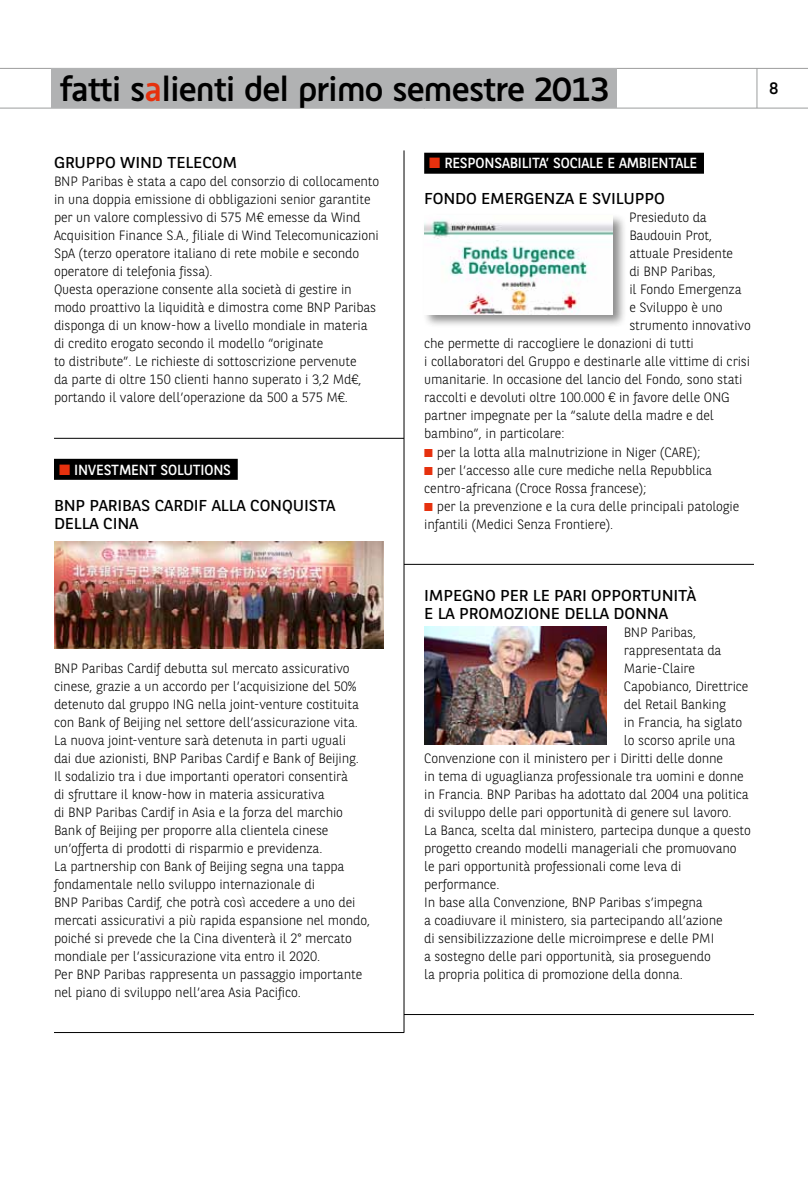
<style>
.page{position:relative;width:808px;height:1191px;background:#fff}
.page>*{position:absolute;margin:0;border:0;box-sizing:border-box;transform-origin:0 0}
.t1{font:36px "BNPP Type";letter-spacing:-.03em;color:#000}
.t2{font:16.5px "BNPP Rounded";color:#000}
.t3{font:15.75px/18px "BNPP Square";letter-spacing:-.01em;color:#000}
.t4{font:14.7px "BNPP Sans";letter-spacing:-.015em;color:#fff}
.t5{font:300 13.5px/18px "BNPP Sans";letter-spacing:-.01em;color:#000}
.s1{color:#e6310e}
</style>
<div class="page">
<hr style="left:0;top:108px;width:808px;height:1px;background:#9c9d9d">
<hr style="left:0;top:68px;width:808px;height:1px;background:#9c9d9d">
<hr style="left:757px;top:68px;width:1px;height:40px;background:#9c9d9d">
<div style="left:51px;top:69px;width:566px;height:39px;background:#b1b2b3"></div>
<div style="left:54px;top:459px;width:184px;height:21px;background:#000"></div>
<hr style="left:54px;top:438px;width:350px;height:1px;background:#000">
<img style="left:54px;top:541px;width:330px;height:107px">
<hr style="left:54px;top:1032px;width:350px;height:1px;background:#000">
<div style="left:424px;top:153px;width:280px;height:21px;background:#000"></div>
<div style="left:422px;top:213px;width:205px;height:116px;background:#000;opacity:.45"></div>
<img style="left:424px;top:215px;width:188px;height:99px">
<hr style="left:404px;top:564px;width:350px;height:1px;background:#000">
<img style="left:424px;top:627px;width:183px;height:117px">
<hr style="left:404px;top:1014px;width:350px;height:1px;background:#000">
<hr style="left:404px;top:150px;width:1px;height:882px;background:#000">
<h1 class="t1" style="left:60px;top:69px;width:551px">fatti s<span class="s1">a</span>lienti del primo semestre 2013</h1>
<p class="t3" style="left:54px;top:154px;width:182px">GRUPPO WIND TELECOM</p>
<p class="t5" style="left:54px;top:172px;width:327px">BNP Paribas è stata a capo del consorzio di collocamento in una doppia emissione di obbligazioni senior garantite per un valore complessivo di 575 M€ emesse da Wind Acquisition Finance S.A., filiale di Wind Telecomunicazioni SpA (terzo operatore italiano di rete mobile e secondo operatore di telefonia fissa).<br>Questa operazione consente alla società di gestire in modo proattivo la liquidità e dimostra come BNP Paribas disponga di un know-how a livello mondiale in materia di credito erogato secondo il modello “originate<br>to distribute”. Le richieste di sottoscrizione pervenute<br>da parte di oltre 150 clienti hanno superato i 3,2 Md€, portando il valore dell’operazione da 500 a 575 M€.</p>
<p class="t4" style="left:59px;top:459px;width:174px"><span class="s1">■</span> INVESTMENT SOLUTIONS</p>
<p class="t3" style="left:54px;top:496px;width:283px">BNP PARIBAS CARDIF ALLA CONQUISTA<br>DELLA CINA</p>
<p class="t4" style="left:429px;top:153px;width:270px"><span class="s1">■</span> RESPONSABILITA’ SOCIALE E AMBIENTALE</p>
<p class="t3" style="left:424px;top:190px;width:12px">FONDO</p>
<p class="t3" style="left:481px;top:190px;width:35px">EMERGEN</p>
<p class="t3" style="left:555px;top:190px;width:79px">ZAE SVILUPPO</p>
<p class="t5" style="left:629px;top:208px;width:79px">Presieduto da</p>
<p class="t5" style="left:629px;top:226px;width:84px">Baudouin Prot,</p>
<p class="t5" style="left:629px;top:244px;width:105px">attuale Presidente</p>
<p class="t5" style="left:629px;top:262px;width:88px">di BNP Paribas,</p>
<p class="t5" style="left:629px;top:280px;width:114px">il Fondo Emergenza</p>
<p class="t5" style="left:629px;top:298px;width:95px">e Sviluppo è uno</p>
<p class="t5" style="left:629px;top:316px;width:123px">strumento innovativo</p>
<p class="t5" style="left:424px;top:334px;width:271px">che permette di raccogliere le donazioni di tutti</p>
<p class="t5" style="left:424px;top:352px;width:328px">i collaboratori del Gruppo e destinarle alle vittime di crisi</p>
<p class="t5" style="left:424px;top:370px;width:320px">umanitarie. In occasione del lancio del Fondo, sono stati</p>
<p class="t5" style="left:424px;top:388px;width:307px">raccolti e devoluti oltre 100.000 € in favore delle ONG</p>
<p class="t5" style="left:424px;top:406px;width:291px">partner impegnate per la “salute della madre e del</p>
<p class="t5" style="left:424px;top:424px;width:142px">bambino”, in particolare:</p>
<p class="t5" style="left:424px;top:442px;width:278px"><span class="s1">■</span> per la lotta alla malnutrizione in Niger (CARE);</p>
<p class="t5" style="left:424px;top:460px;width:289px"><span class="s1">■</span> per l’accesso alle cure mediche nella Repubblica centro-africana (Croce Rossa francese);</p>
<p class="t5" style="left:424px;top:496px;width:317px"><span class="s1">■</span> per la prevenzione e la cura delle principali patologie infantili (Medici Senza Frontiere).</p>
<p class="t2" style="left:769px;top:79px;width:10px">8</p>
<p class="t5" style="left:54px;top:658px;width:318px">BNP Paribas Cardif debutta sul mercato assicurativo cinese, grazie a un accordo per l’acquisizione del 50% detenuto dal gruppo ING nella joint-venture costituita con Bank of Beijing nel settore dell’assicurazione vita.<br>La nuova joint-venture sarà detenuta in parti uguali<br>dai due azionisti, BNP Paribas Cardif e Bank of Beijing.<br>Il sodalizio tra i due importanti operatori consentirà<br>di sfruttare il know-how in materia assicurativa<br>di BNP Paribas Cardif in Asia e la forza del marchio Bank of Beijing per proporre alla clientela cinese un’offerta di prodotti di risparmio e previdenza.<br>La partnership con Bank of Beijing segna una tappa fondamentale nello sviluppo internazionale di<br>BNP Paribas Cardif, che potrà così accedere a uno dei mercati assicurativi a più rapida espansione nel mondo, poiché si prevede che la Cina diventerà il 2° mercato mondiale per l’assicurazione vita entro il 2020.<br>Per BNP Paribas rappresenta un passaggio importante nel piano di sviluppo nell’area Asia Pacifico.</p>
<p class="t3" style="left:424px;top:586px;width:273px">IMPEGNO PER LE PARI OPPORTUNITÀ<br>E LA PROMOZIONE DELLA DONNA</p>
<p class="t5" style="left:624px;top:622px;width:74px">BNP Paribas,</p>
<p class="t5" style="left:624px;top:640px;width:99px">rappresentata da</p>
<p class="t5" style="left:624px;top:658px;width:73px">Marie-Claire</p>
<p class="t5" style="left:624px;top:676px;width:126px">Capobianco, Direttrice</p>
<p class="t5" style="left:624px;top:694px;width:104px">del Retail Banking</p>
<p class="t5" style="left:624px;top:712px;width:120px">in Francia, ha siglato</p>
<p class="t5" style="left:624px;top:730px;width:113px">lo scorso aprile una</p>
<p class="t5" style="left:424px;top:748px;width:300px">Convenzione con il ministero per i Diritti delle donne</p>
<p class="t5" style="left:424px;top:766px;width:321px">in tema di uguaglianza professionale tra uomini e donne</p>
<p class="t5" style="left:424px;top:784px;width:326px">in Francia. BNP Paribas ha adottato dal 2004 una politica</p>
<p class="t5" style="left:424px;top:802px;width:309px">di sviluppo delle pari opportunità di genere sul lavoro.</p>
<p class="t5" style="left:424px;top:820px;width:328px">La Banca, scelta dal ministero, partecipa dunque a questo</p>
<p class="t5" style="left:424px;top:838px;width:314px">progetto creando modelli manageriali che promuovano</p>
<p class="t5" style="left:424px;top:856px;width:259px">le pari opportunità professionali come leva di</p>
<p class="t5" style="left:424px;top:874px;width:77px">performance.</p>
<p class="t5" style="left:424px;top:892px;width:280px">In base alla Convenzione, BNP Paribas s’impegna</p>
<p class="t5" style="left:424px;top:910px;width:300px">a coadiuvare il ministero, sia partecipando all’azione</p>
<p class="t5" style="left:424px;top:928px;width:292px">di sensibilizzazione delle microimprese e delle PMI</p>
<p class="t5" style="left:424px;top:946px;width:288px">a sostegno delle pari opportunità, sia proseguendo</p>
<p class="t5" style="left:424px;top:964px;width:260px">la propria politica di promozione della donna.</p>
</div>
